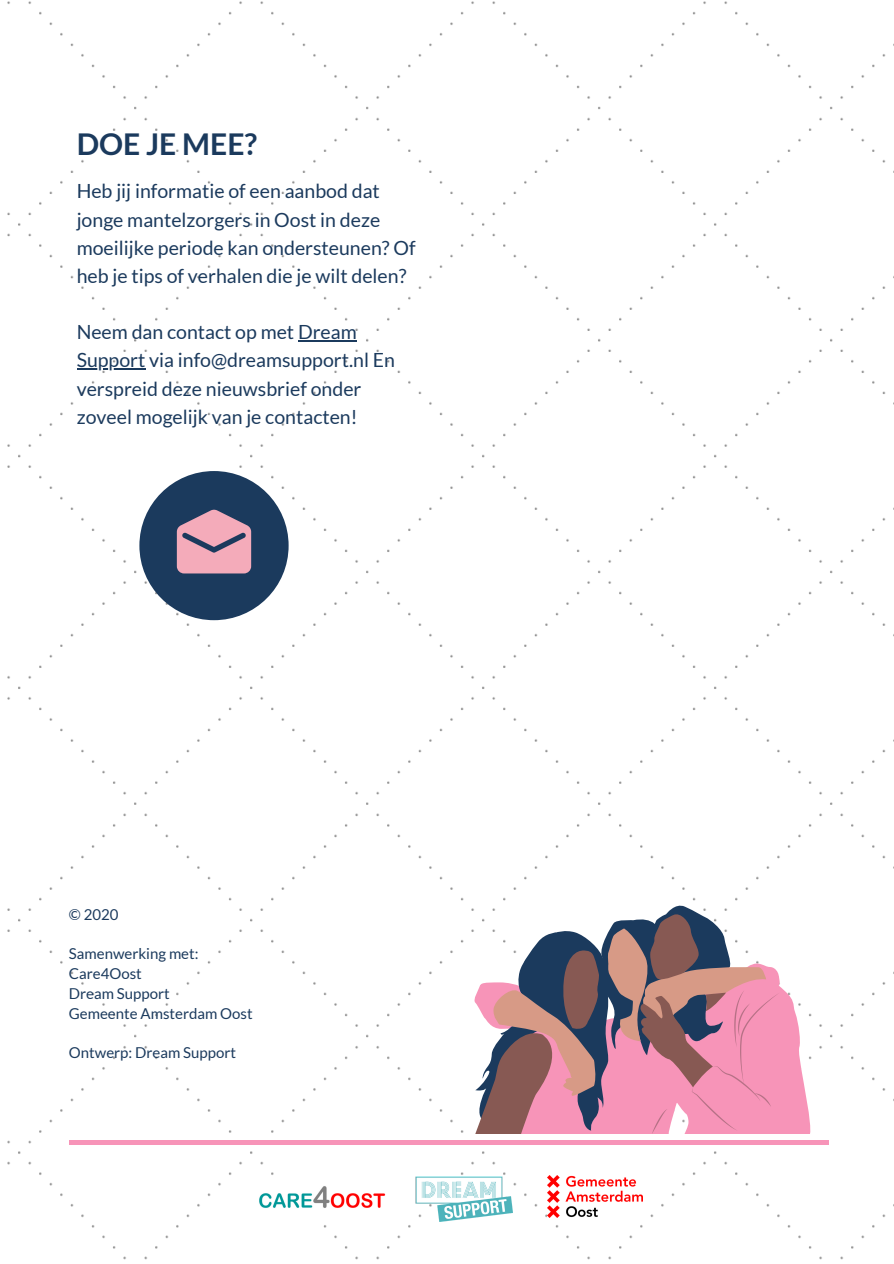
<style>
.page{position:relative;width:894px;height:1264px;background:#fff}
.page>*{position:absolute;margin:0;border:0;box-sizing:border-box;transform-origin:0 0}
.t1{font:700 30px "Lato";color:#1b3a5d}
.t2{font:19.5px/28.2px "Lato";color:#1b3a5d}
.t3{font:15px "Lato";color:#1b3a5d}
</style>
<div class="page">
<img style="left:7px;top:1px;width:879px;height:1259px">
<hr style="left:69px;top:1140px;width:759px;height:4px;background:#f794b8">
<img style="left:252px;top:1177px;width:142px;height:42px">
<img style="left:547px;top:1175px;width:95px;height:42px">
<img style="left:415px;top:1175px;width:97px;height:46px">
<hr style="left:298px;top:340px;width:58px;height:1px;background:#1b3a5d">
<hr style="left:77px;top:368px;width:68px;height:1px;background:#1b3a5d">
<div style="left:139px;top:471px;width:149px;height:149px;background:#1b3a5d;border-radius:50%"></div>
<svg style="left:177px;top:509px;width:74px;height:64px"></svg>
<svg style="left:474px;top:905px;width:336px;height:228px"></svg>
<p class="t1" style="left:77px;top:125px;width:182px">DOE JE MEE?</p>
<p class="t2" style="left:77px;top:177px;width:340px">Heb jij informatie of een aanbod dat jonge mantelzorgers in Oost in deze moeilijke periode kan ondersteunen? Of heb je tips of verhalen die je wilt delen?</p>
<p class="t2" style="left:77px;top:317px;width:320px">Neem dan contact op met Dream Support via info@dreamsupport.nl En verspreid deze nieuwsbrief onder zoveel mogelijk van je contacten!</p>
<p class="t3" style="left:69px;top:905px;width:51px">© 2020</p>
<p class="t3" style="left:69px;top:944px;width:131px">Samenwerking met:</p>
<p class="t3" style="left:69px;top:964px;width:74px">Care4Oost</p>
<p class="t3" style="left:69px;top:983px;width:102px">Dream Support</p>
<p class="t3" style="left:69px;top:1003px;width:185px">Gemeente Amsterdam Oost</p>
<p class="t3" style="left:69px;top:1043px;width:168px">Ontwerp: Dream Support</p>
</div>
